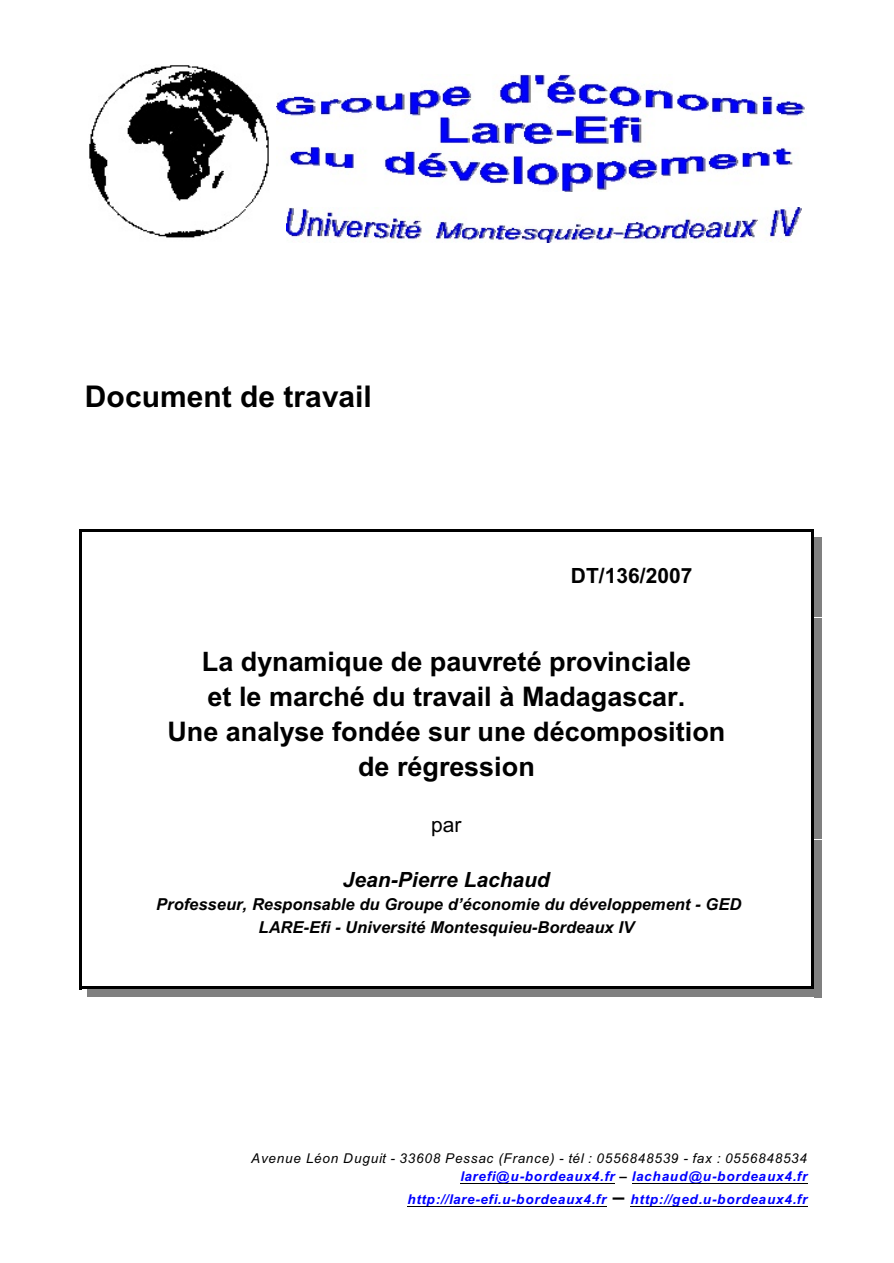
<style>
.page{position:relative;width:894px;height:1263px;background:#fff}
.page>*{position:absolute;margin:0;border:0;box-sizing:border-box;transform-origin:0 0}
.t1{font:700 30px "Arial";color:#000}
.t2{font:700 27px/35.1px "Arial";color:#000;text-align:center}
.t3{font:italic 700 21px "Arial";color:#000}
.t4{font:700 21px "Arial";letter-spacing:.005em;color:#000}
.t5{font:21px "Arial";color:#000}
.t6{font:italic 700 16.5px/22.5px "Arial";color:#000;text-align:center}
.t7{font:italic 13.5px/17.7px "Arial";letter-spacing:.06em;color:#000;text-align:right}
.t8{font:italic 700 13.5px "Arial";letter-spacing:.045em;color:#00f}
.s1{font-weight:700;color:#00f}
.s2{font-weight:700}
.s3{font-style:normal;font-size:21px;color:#000}
</style>
<div class="page">
<hr style="left:79px;top:529px;width:3px;height:36px;background:#000">
<hr style="left:811px;top:529px;width:3px;height:36px;background:#000">
<hr style="left:79px;top:529px;width:734px;height:3px;background:#000">
<div style="left:814px;top:537px;width:8px;height:26px;background:#808080"></div>
<hr style="left:79px;top:560px;width:3px;height:33px;background:#000">
<hr style="left:811px;top:560px;width:3px;height:33px;background:#000">
<div style="left:814px;top:563px;width:8px;height:27px;background:#808080"></div>
<hr style="left:79px;top:588px;width:3px;height:32px;background:#000">
<hr style="left:811px;top:588px;width:3px;height:32px;background:#000">
<div style="left:814px;top:590px;width:8px;height:27px;background:#808080"></div>
<hr style="left:79px;top:615px;width:3px;height:33px;background:#000">
<hr style="left:811px;top:615px;width:3px;height:33px;background:#000">
<div style="left:814px;top:618px;width:8px;height:27px;background:#808080"></div>
<hr style="left:79px;top:642px;width:3px;height:41px;background:#000">
<hr style="left:811px;top:642px;width:3px;height:41px;background:#000">
<div style="left:814px;top:645px;width:8px;height:35px;background:#808080"></div>
<hr style="left:79px;top:677px;width:3px;height:41px;background:#000">
<hr style="left:811px;top:677px;width:3px;height:41px;background:#000">
<div style="left:814px;top:680px;width:8px;height:35px;background:#808080"></div>
<hr style="left:79px;top:712px;width:3px;height:41px;background:#000">
<hr style="left:811px;top:712px;width:3px;height:41px;background:#000">
<div style="left:814px;top:715px;width:8px;height:35px;background:#808080"></div>
<hr style="left:79px;top:747px;width:3px;height:41px;background:#000">
<hr style="left:811px;top:747px;width:3px;height:41px;background:#000">
<div style="left:814px;top:750px;width:8px;height:35px;background:#808080"></div>
<hr style="left:79px;top:782px;width:3px;height:33px;background:#000">
<hr style="left:811px;top:782px;width:3px;height:33px;background:#000">
<div style="left:814px;top:785px;width:8px;height:27px;background:#808080"></div>
<hr style="left:79px;top:809px;width:3px;height:33px;background:#000">
<hr style="left:811px;top:809px;width:3px;height:33px;background:#000">
<div style="left:814px;top:812px;width:8px;height:27px;background:#808080"></div>
<hr style="left:79px;top:837px;width:3px;height:32px;background:#000">
<hr style="left:811px;top:837px;width:3px;height:32px;background:#000">
<div style="left:814px;top:840px;width:8px;height:27px;background:#808080"></div>
<hr style="left:79px;top:864px;width:3px;height:33px;background:#000">
<hr style="left:811px;top:864px;width:3px;height:33px;background:#000">
<div style="left:814px;top:867px;width:8px;height:27px;background:#808080"></div>
<hr style="left:79px;top:892px;width:3px;height:27px;background:#000">
<hr style="left:811px;top:892px;width:3px;height:27px;background:#000">
<div style="left:814px;top:894px;width:8px;height:23px;background:#808080"></div>
<hr style="left:79px;top:914px;width:3px;height:28px;background:#000">
<hr style="left:811px;top:914px;width:3px;height:28px;background:#000">
<div style="left:814px;top:917px;width:8px;height:22px;background:#808080"></div>
<hr style="left:79px;top:936px;width:3px;height:28px;background:#000">
<hr style="left:811px;top:936px;width:3px;height:28px;background:#000">
<div style="left:814px;top:939px;width:8px;height:22px;background:#808080"></div>
<hr style="left:79px;top:959px;width:3px;height:30px;background:#000">
<hr style="left:811px;top:959px;width:3px;height:30px;background:#000">
<hr style="left:79px;top:987px;width:734px;height:2px;background:#000">
<div style="left:814px;top:962px;width:8px;height:35px;background:#808080"></div>
<div style="left:87px;top:989px;width:735px;height:8px;background:#808080"></div>
<img style="left:89px;top:65px;width:180px;height:173px">
<img style="left:286px;top:207px;width:515px;height:35px">
<hr style="left:460px;top:1183px;width:155px;height:1px;background:#000">
<hr style="left:632px;top:1183px;width:176px;height:1px;background:#000">
<hr style="left:407px;top:1206px;width:200px;height:1px;background:#000">
<hr style="left:631px;top:1206px;width:177px;height:1px;background:#000">
<img style="left:277px;top:75px;width:528px;height:116px">
<p class="t1" style="left:85px;top:385px;width:288px">Document de travail</p>
<p class="t4" style="left:571px;top:568px;width:123px">DT/136/2007</p>
<p class="t2" style="left:167px;top:646px;width:560px">La dynamique de pauvreté provinciale<br>et le marché du travail à Madagascar.<br>Une analyse fondée sur une décomposition de régression</p>
<p class="t5" style="left:431px;top:817px;width:32px">par</p>
<p class="t3" style="left:343px;top:872px;width:208px">Jean-Pierre Lachaud</p>
<p class="t6" style="left:156px;top:895px;width:586px">Professeur, Responsable du Groupe d’économie du développement - GED<br>LARE-Efi - Université Montesquieu-Bordeaux IV</p>
<p class="t7" style="left:251px;top:1151px;width:558px">Avenue Léon Duguit - 33608 Pessac (France) - tél : 0556848539 - fax : 0556848534 <span class="s1">larefi@u-bordeaux4.fr</span> <span class="s2">–</span> <span class="s1">lachaud@u-bordeaux4.fr</span></p>
<p class="t8" style="left:407px;top:1195px;width:401px">http://lare-efi.u-bordeaux4.fr <span class="s3">–</span> http://ged.u-bordeaux4.fr</p>
</div>
